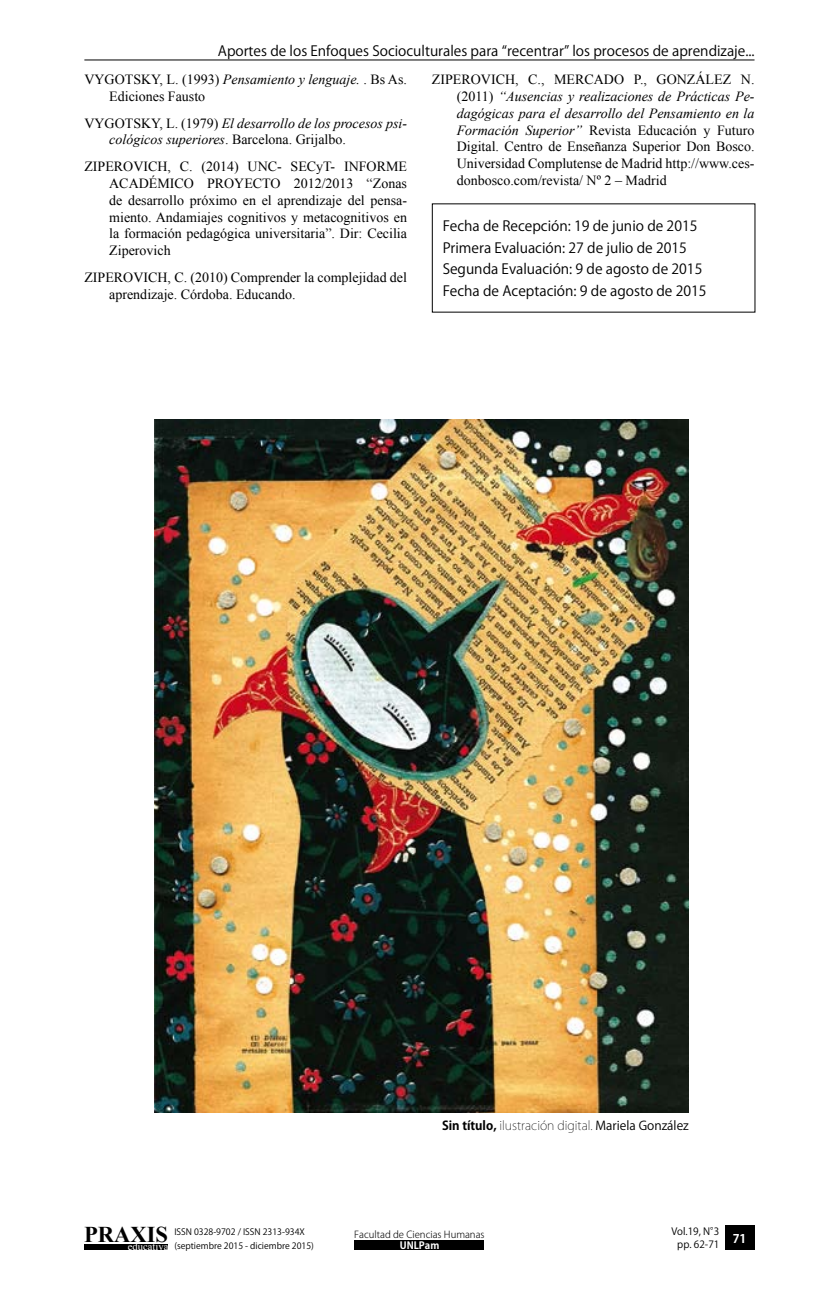
<style>
.page{position:relative;width:829px;height:1290px;background:#fff}
.page>*{position:absolute;margin:0;border:0;box-sizing:border-box;transform-origin:0 0}
.t1{font:700 22.57px "Times New Roman";color:#000}
.t2{font:14px/16.8px "Times New Roman";color:#000}
.t3{font:14px/21.7px "Koz Go Std";color:#000}
.t4{font:italic 14px/16.8px "Times New Roman";color:#000}
.t5{font:200 12.25px "Koz Go Std";color:#000}
.t6{font:700 11.9px "Koz Go Std";color:#fff}
.t7{font:10.67px "Times New Roman";color:#fff}
.t8{font:9.97px/13px "Koz Go Pro";color:#000;text-align:center}
.t9{font:700 9.97px "Koz Go Pro";color:#fff}
.t10{font:300 9.62px "Koz Go Pro";color:#000}
.t11{font:8.75px/14px "Koz Go Pro";color:#000}
.s1{font-style:italic}
.s2{font-style:normal}
.s3{font-weight:700}
.s4{font-weight:400}
</style>
<div class="page">
<hr style="left:84px;top:60px;width:670px;height:1px;background:#000">
<div style="left:724px;top:1225px;width:30px;height:25px;background:#000"></div>
<div style="left:84px;top:1244px;width:84px;height:6px;background:#000"></div>
<div style="left:355px;top:1240px;width:129px;height:10px;background:#000"></div>
<img style="left:154px;top:419px;width:534px;height:693px">
<p class="t3" style="left:218px;top:40px;width:538px">Aportes de los Enfoques Socioculturales para “recentrar” los procesos de aprendizaje...</p>
<p class="t2" style="left:109px;top:71px;width:299px;text-indent:-25px">VYGOTSKY, L. (1993) <span class="s1">Pensamiento y lenguaje.</span> . Bs As.<br>Ediciones Fausto</p>
<p class="t4" style="left:109px;top:114px;width:299px;text-indent:-25px"><span class="s2">VYGOTSKY, L. (1979)</span> El desarrollo de los procesos psi&shy;cológicos superiores<span class="s2">. Barcelona. Grijalbo.</span></p>
<p class="t2" style="left:109px;top:158px;width:299px;text-align:justify;text-indent:-25px">ZIPEROVICH, C. (2014) UNC- SECyT- INFORME ACADÉMICO PROYECTO 2012/2013 “Zonas de desarrollo próximo en el aprendizaje del pensa&shy;miento. Andamiajes cognitivos y metacognitivos en la formación pedagógica universitaria”. Dir: Cecilia Ziperovich</p>
<p class="t2" style="left:109px;top:269px;width:299px;text-indent:-25px">ZIPEROVICH, C. (2010) Comprender la complejidad del aprendizaje. Córdoba. Educando.</p>
<p class="t2" style="left:456px;top:71px;width:299px;text-align:justify;text-indent:-25px">ZIPEROVICH, C., MERCADO P., GONZÁLEZ N. (2011) <span class="s1">“Ausencias y realizaciones de Prácticas Pe&shy;dagógicas para el desarrollo del Pensamiento en la Formación Superior”</span> Revista Educación y Futuro Digital. Centro de Enseñanza Superior Don Bosco.<br>Universidad Complutense de Madrid http://www.ces&shy;donbosco.com/revista/ Nº 2 – Madrid</p>
<p class="t3" style="left:442px;top:215px;width:265px">Fecha de Recepción: 19 de junio de 2015<br>Primera Evaluación: 27 de julio de 2015<br>Segunda Evaluación: 9 de agosto de 2015<br>Fecha de Aceptación: 9 de agosto de 2015</p>
<p class="t5" style="left:442px;top:1118px;width:248px"><span class="s3">Sin título,</span> ilustración digital. <span class="s4">Mariela González</span></p>
<h1 class="t1" style="left:84px;top:1218px;width:85px">PRAXIS</h1>
<p class="t7" style="left:128px;top:1239px;width:42px">educativa</p>
<p class="t9" style="left:399px;top:1239px;width:41px">UNLPam</p>
<p class="t10" style="left:354px;top:1228px;width:132px">Facultad de Ciencias Humanas</p>
<p class="t8" style="left:671px;top:1225px;width:50px">Vol.19, N°3 pp. 62-71</p>
<p class="t11" style="left:174px;top:1225px;width:141px">ISSN 0328-9702 / ISSN 2313-934X (septiembre 2015 - diciembre 2015)</p>
<p class="t6" style="left:732px;top:1230px;width:15px">71</p>
</div>
